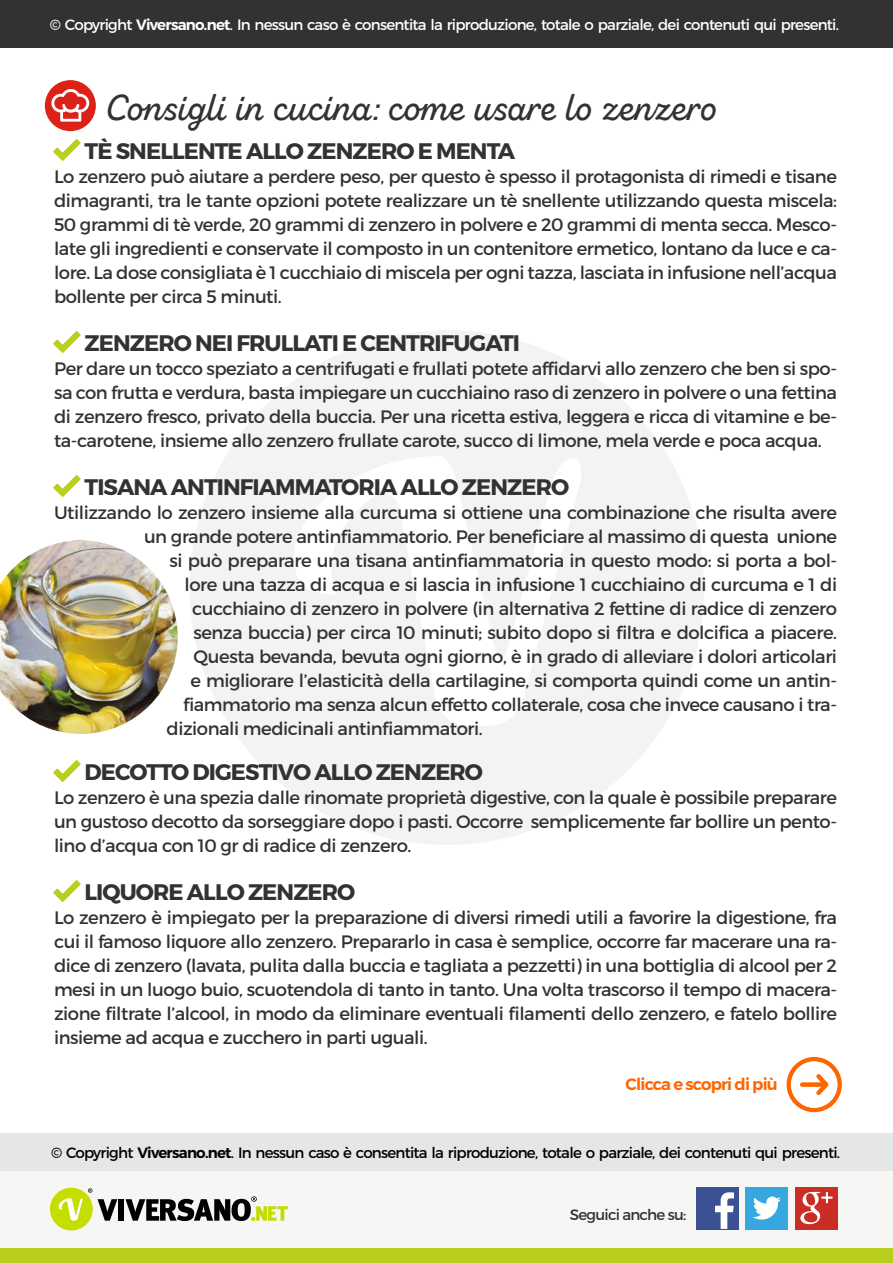
<style>
.page{position:relative;width:893px;height:1263px;background:#fff}
.page>*{position:absolute;margin:0;border:0;box-sizing:border-box;transform-origin:0 0}
.t1{font:36px "Zing Script Rust SB Demo Base";color:#323232}
.t2{font:700 22.5px "Montserrat";letter-spacing:-.04em;color:#323232}
.t3{font:18px/24px "Montserrat";letter-spacing:-.025em;color:#323232;text-align:justify}
.t4{font:600 16.5px "Montserrat";letter-spacing:-.05em;color:#f60}
.t5{font:15px "Montserrat";letter-spacing:-.05em;color:#000}
.t6{font:15px "Montserrat";letter-spacing:-.05em;color:#fff}
.t7{font:15px "Montserrat";letter-spacing:-.05em;color:#323232}
.s1{font-weight:600}
.s2{font-family:"Helvetica Neue";font-style:italic;font-size:30px}
</style>
<div class="page">
<div style="left:190px;top:330px;width:514px;height:515px;background:#f3f3f3;border-radius:50%"></div>
<svg style="left:294px;top:457px;width:287px;height:269px"></svg>
<div style="left:0;top:1170px;width:893px;height:78px;background:#f6f6f5"></div>
<div style="left:0;top:1248px;width:893px;height:15px;background:#b9ce1d"></div>
<div style="left:0;top:1133px;width:893px;height:37px;background:#e5e6e6"></div>
<div style="left:119px;top:1199px;width:5px;height:22px;background:#000"></div>
<svg style="left:125px;top:1196px;width:163px;height:25px"></svg>
<div style="left:50px;top:1188px;width:43px;height:42px;background:#c4de00;border-radius:50%"></div>
<svg style="left:59px;top:1188px;width:58px;height:33px"></svg>
<div style="left:696px;top:1187px;width:42px;height:42px;background:#3b5193"></div>
<svg style="left:715px;top:1192px;width:19px;height:37px"></svg>
<div style="left:745px;top:1187px;width:43px;height:42px;background:#37a8df"></div>
<svg style="left:753px;top:1196px;width:28px;height:23px"></svg>
<div style="left:795px;top:1187px;width:43px;height:42px;background:#ca2d25"></div>
<svg style="left:800px;top:1192px;width:32px;height:32px"></svg>
<div style="left:0;top:0;width:893px;height:47px;background:#323232"></div>
<div style="left:45px;top:80px;width:51px;height:51px;background:#db2118;border-radius:50%"></div>
<svg style="left:51px;top:89px;width:38px;height:33px"></svg>
<svg style="left:787px;top:1057px;width:55px;height:55px"></svg>
<img style="left:0;top:540px;width:178px;height:194px">
<svg style="left:53px;top:139px;width:28px;height:22px"></svg>
<svg style="left:53px;top:331px;width:28px;height:22px"></svg>
<svg style="left:53px;top:475px;width:28px;height:22px"></svg>
<svg style="left:53px;top:760px;width:28px;height:22px"></svg>
<svg style="left:53px;top:880px;width:28px;height:22px"></svg>
<p class="t6" style="left:50px;top:15px;width:791px">© Copyright <span class="s1">Viversano.net</span>. In nessun caso è consentita la riproduzione, totale o parziale, dei contenuti qui presenti.</p>
<h1 class="t1" style="left:105px;top:85px;width:615px">Consigli in cucina<span class="s2">:</span> come usare lo zenzero</h1>
<p class="t2" style="left:84px;top:137px;width:432px">TÈ SNELLENTE ALLO ZENZERO E MENTA</p>
<p class="t3" style="left:54px;top:164px;width:785px">Lo zenzero può aiutare a perdere peso, per questo è spesso il protagonista di rimedi e tisane dimagranti, tra le tante opzioni potete realizzare un tè snellente utilizzando questa miscela:<br>50 grammi di tè verde, 20 grammi di zenzero in polvere e 20 grammi di menta secca. Mesco&shy;late gli ingredienti e conservate il composto in un contenitore ermetico, lontano da luce e ca&shy;lore. La dose consigliata è 1 cucchiaio di miscela per ogni tazza, lasciata in infusione nell’acqua bollente per circa 5 minuti.</p>
<p class="t2" style="left:84px;top:329px;width:437px">ZENZERO NEI FRULLATI E CENTRIFUGATI</p>
<p class="t3" style="left:54px;top:356px;width:785px">Per dare un tocco speziato a centrifugati e frullati potete affidarvi allo zenzero che ben si spo&shy;sa con frutta e verdura, basta impiegare un cucchiaino raso di zenzero in polvere o una fettina di zenzero fresco, privato della buccia. Per una ricetta estiva, leggera e ricca di vitamine e be&shy;ta-carotene, insieme allo zenzero frullate carote, succo di limone, mela verde e poca acqua.</p>
<p class="t2" style="left:84px;top:473px;width:486px">TISANA ANTINFIAMMATORIA ALLO ZENZERO</p>
<p class="t3" style="left:54px;top:500px;width:784px">Utilizzando lo zenzero insieme alla curcuma si ottiene una combinazione che risulta avere</p>
<p class="t3" style="left:144px;top:524px;width:695px">un grande potere antinfiammatorio. Per beneficiare al massimo di questa unione</p>
<p class="t3" style="left:170px;top:548px;width:669px">si può preparare una tisana antinfiammatoria in questo modo: si porta a bol-</p>
<p class="t3" style="left:184px;top:572px;width:654px">lore una tazza di acqua e si lascia in infusione 1 cucchiaino di curcuma e 1 di</p>
<p class="t3" style="left:192px;top:596px;width:646px">cucchiaino di zenzero in polvere (in alternativa 2 fettine di radice di zenzero</p>
<p class="t3" style="left:194px;top:620px;width:645px">senza buccia) per circa 10 minuti; subito dopo si filtra e dolcifica a piacere.</p>
<p class="t3" style="left:194px;top:644px;width:645px">Questa bevanda, bevuta ogni giorno, è in grado di alleviare i dolori articolari</p>
<p class="t3" style="left:190px;top:668px;width:648px">e migliorare l’elasticità della cartilagine, si comporta quindi come un antin-</p>
<p class="t3" style="left:183px;top:692px;width:655px">fiammatorio ma senza alcun effetto collaterale, cosa che invece causano i tra-</p>
<p class="t3" style="left:166px;top:716px;width:318px">dizionali medicinali antinfiammatori.</p>
<p class="t2" style="left:84px;top:758px;width:400px">DECOTTO DIGESTIVO ALLO ZENZERO</p>
<p class="t3" style="left:54px;top:785px;width:784px">Lo zenzero è una spezia dalle rinomate proprietà digestive, con la quale è possibile preparare un gustoso decotto da sorseggiare dopo i pasti. Occorre semplicemente far bollire un pento&shy;lino d’acqua con 10 gr di radice di zenzero.</p>
<p class="t2" style="left:84px;top:878px;width:272px">LIQUORE ALLO ZENZERO</p>
<p class="t3" style="left:54px;top:905px;width:784px">Lo zenzero è impiegato per la preparazione di diversi rimedi utili a favorire la digestione, fra cui il famoso liquore allo zenzero. Prepararlo in casa è semplice, occorre far macerare una ra&shy;dice di zenzero (lavata, pulita dalla buccia e tagliata a pezzetti) in una bottiglia di alcool per 2 mesi in un luogo buio, scuotendola di tanto in tanto. Una volta trascorso il tempo di macera&shy;zione filtrate l’alcool, in modo da eliminare eventuali filamenti dello zenzero, e fatelo bollire insieme ad acqua e zucchero in parti uguali.</p>
<p class="t4" style="left:626px;top:1074px;width:154px">Clicca e scopri di più</p>
<p class="t5" style="left:51px;top:1143px;width:791px">© Copyright <span class="s1">Viversano.net</span>. In nessun caso è consentita la riproduzione, totale o parziale, dei contenuti qui presenti.</p>
<p class="t7" style="left:570px;top:1205px;width:118px">Seguici anche su:</p>
</div>
